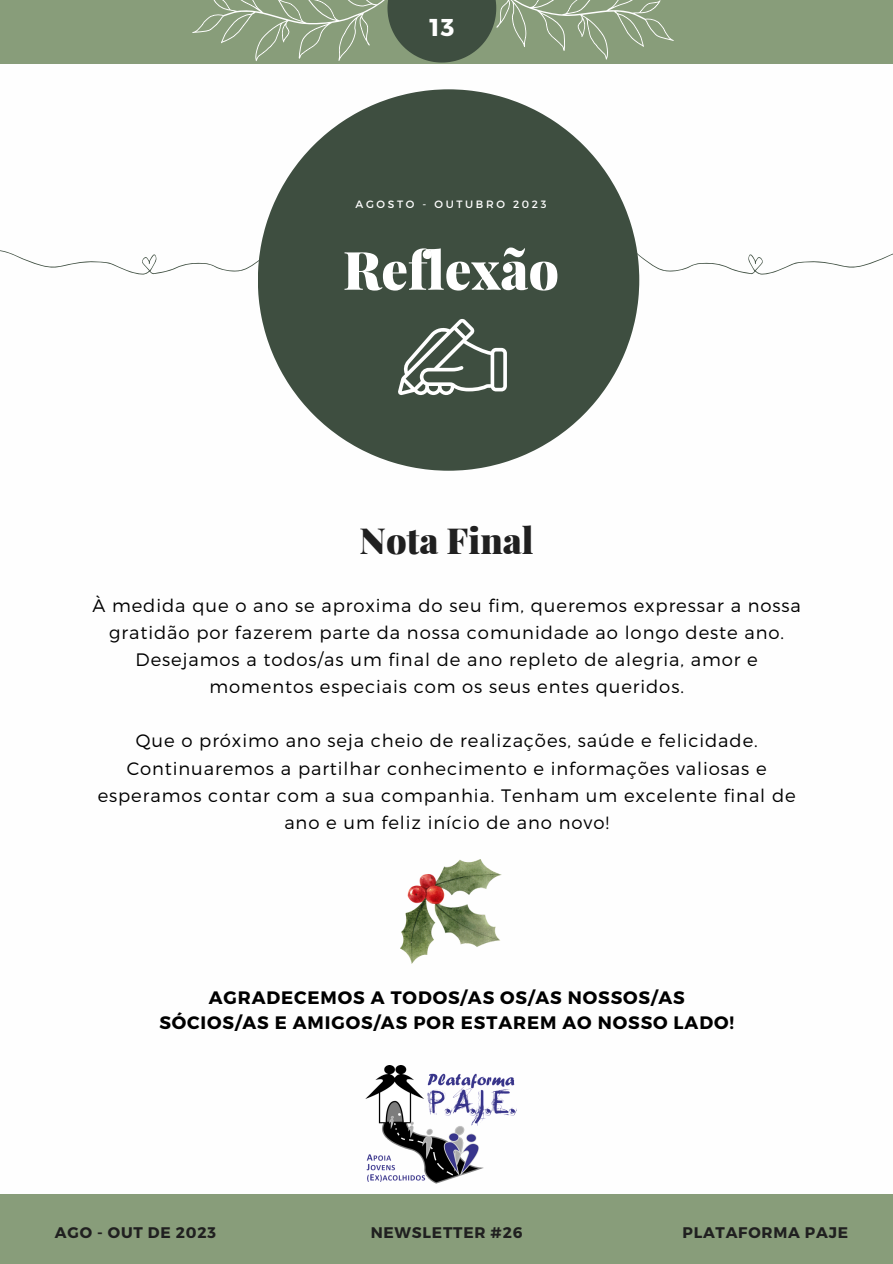
<style>
.page{position:relative;width:893px;height:1264px;background:#fff}
.page>*{position:absolute;margin:0;border:0;box-sizing:border-box;transform-origin:0 0}
.t1{font:900 52.95px "Playfair Display";color:#fff}
.t2{font:900 36px "Playfair Display";color:#202020}
.t3{font:700 24.3px "Montserrat";color:#fff}
.t4{font:300 18px/27px "Montserrat";letter-spacing:.05em;color:#000;text-align:center}
.t5{font:700 18px/24.8px "Montserrat";letter-spacing:.05em;color:#000;text-align:center}
.t6{font:700 15.3px "Montserrat";letter-spacing:.05em;color:#202020}
.t7{font:10.65px "Montserrat";letter-spacing:.25em;color:#fff}
</style>
<div class="page">
<img style="left:366px;top:1065px;width:151px;height:118px">
<svg style="left:258px;top:115px;width:381px;height:355px;fill:#3e4e40"></svg>
<svg style="left:398px;top:318px;width:109px;height:77px"></svg>
<svg style="left:0;top:245px;width:273px;height:29px"></svg>
<svg style="left:631px;top:245px;width:261px;height:29px"></svg>
<div style="left:0;top:0;width:892px;height:63px;background:#889d7a"></div>
<svg style="left:177px;top:0;width:515px;height:115px"></svg>
<div style="left:0;top:1194px;width:892px;height:69px;background:#889d7a"></div>
<img style="left:400px;top:859px;width:101px;height:104px">
<p class="t3" style="left:429px;top:12px;width:26px">13</p>
<p class="t7" style="left:355px;top:197px;width:192px">AGOSTO - OUTUBRO 2023</p>
<p class="t1" style="left:343px;top:232px;width:217px">Reflexão</p>
<p class="t2" style="left:359px;top:515px;width:176px">Nota Final</p>
<p class="t4" style="left:92px;top:591px;width:710px">À medida que o ano se aproxima do seu fim, queremos expressar a nossa gratidão por fazerem parte da nossa comunidade ao longo deste ano.<br>Desejamos a todos/as um final de ano repleto de alegria, amor e momentos especiais com os seus entes queridos.</p>
<p class="t4" style="left:98px;top:726px;width:699px">Que o próximo ano seja cheio de realizações, saúde e felicidade.<br>Continuaremos a partilhar conhecimento e informações valiosas e esperamos contar com a sua companhia. Tenham um excelente final de ano e um feliz início de ano novo!</p>
<p class="t5" style="left:159px;top:984px;width:576px">AGRADECEMOS A TODOS/AS OS/AS NOSSOS/AS<br>SÓCIOS/AS E AMIGOS/AS POR ESTAREM AO NOSSO LADO!</p>
<p class="t6" style="left:55px;top:1222px;width:162px">AGO - OUT DE 2023</p>
<p class="t6" style="left:370px;top:1222px;width:153px">NEWSLETTER #26</p>
<p class="t6" style="left:682px;top:1222px;width:167px">PLATAFORMA PAJE</p>
</div>
